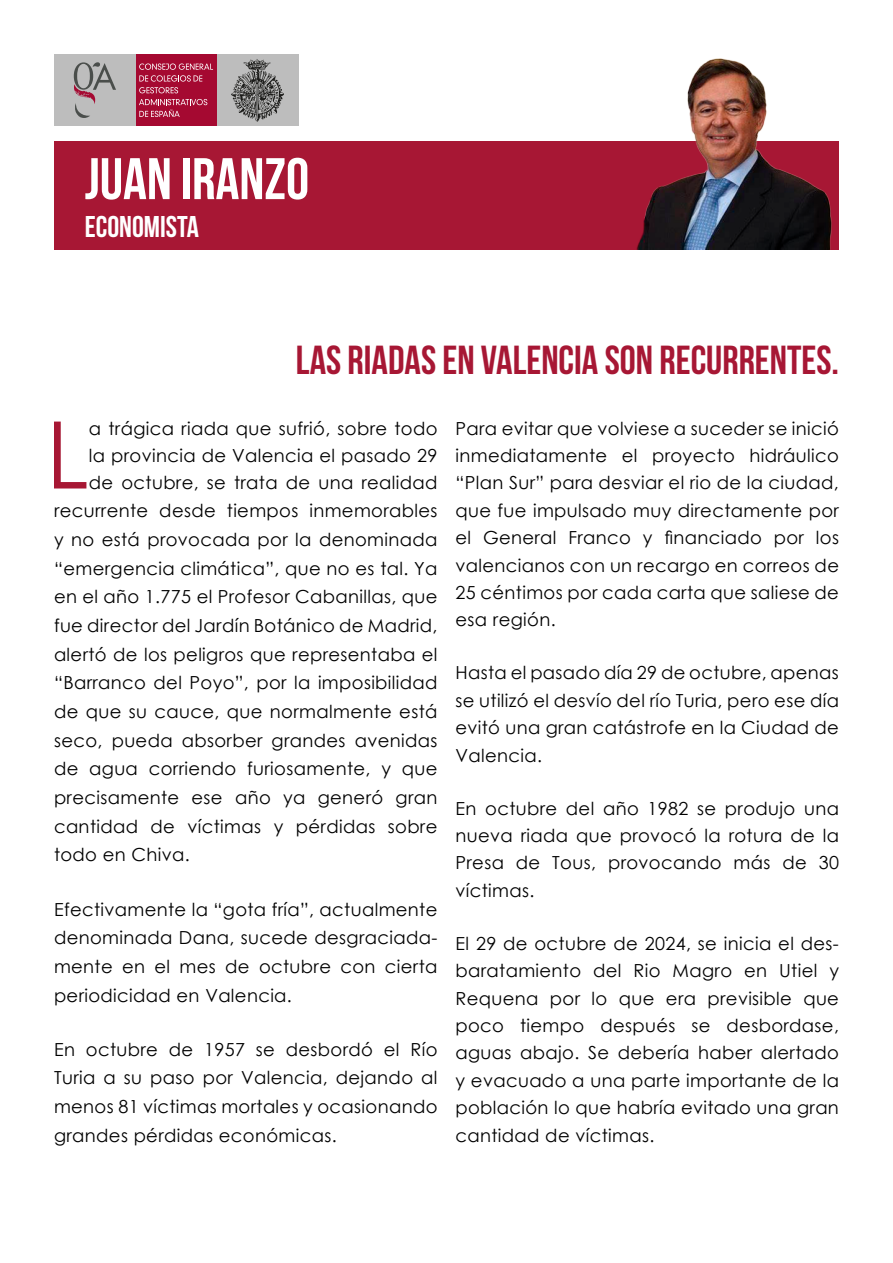
<style>
.page{position:relative;width:893px;height:1263px;background:#fff}
.page>*{position:absolute;margin:0;border:0;box-sizing:border-box;transform-origin:0 0}
.t1{font:93.15px "Century Gothic";color:#a71734}
.t2{font:700 58.5px "Bebas Neue";color:#fff}
.t3{font:700 40.5px "Bebas Neue";color:#a71734}
.t4{font:700 30px "Bebas Neue";color:#fff}
.t5{font:18px/27.5px "Century Gothic";letter-spacing:.02em;color:#000;text-align:justify}
</style>
<div class="page">
<div style="left:54px;top:141px;width:785px;height:109px;background:#a71734"></div>
<img style="left:636px;top:58px;width:196px;height:191px">
<div style="left:136px;top:54px;width:81px;height:72px;background:#a50931"></div>
<svg style="left:139px;top:63px;width:74px;height:30px"></svg>
<svg style="left:139px;top:99px;width:68px;height:18px"></svg>
<div style="left:217px;top:54px;width:81px;height:72px;background:#bdbdbd"></div>
<svg style="left:231px;top:59px;width:53px;height:63px"></svg>
<div style="left:54px;top:54px;width:82px;height:72px;background:#bdbdbd"></div>
<svg style="left:74px;top:62px;width:42px;height:56px"></svg>
<h2 class="t2" style="left:85px;top:147px;width:226px">JUAN IRANZO</h2>
<h3 class="t4" style="left:85px;top:210px;width:116px">ECONOMISTA</h3>
<h3 class="t3" style="left:296px;top:338px;width:544px">LAS RIADAS EN VALENCIA SON RECURRENTES.</h3>
<h1 class="t1" style="left:46px;top:390px;width:45px">L</h1>
<p class="t5" style="left:89px;top:414px;width:350px;line-height:27px">a trágica riada que sufrió, sobre todo la provincia de Valencia el pasado 29 de octubre, se trata de una realidad</p>
<p class="t5" style="left:54px;top:496px;width:385px;line-height:28.7px">recurrente desde tiempos inmemorables y no está provocada por la denominada “emergencia climática”, que no es tal. Ya en el año 1.775 el Profesor Cabanillas, que fue director del Jardín Botánico de Madrid, alertó de los peligros que representaba el “Barranco del Poyo”, por la imposibilidad de que su cauce, que normalmente está seco, pueda absorber grandes avenidas de agua corriendo furiosamente, y que precisamente ese año ya generó gran cantidad de víctimas y pérdidas sobre todo en Chiva.</p>
<p class="t5" style="left:54px;top:894px;width:385px;line-height:28.7px">Efectivamente la “gota fría”, actualmente denominada Dana, sucede desgraciada&shy;mente en el mes de octubre con cierta periodicidad en Valencia.</p>
<p class="t5" style="left:54px;top:1034px;width:385px;line-height:28.7px">En octubre de 1957 se desbordó el Río Turia a su paso por Valencia, dejando al menos 81 víctimas mortales y ocasionando grandes pérdidas económicas.</p>
<p class="t5" style="left:455px;top:414px;width:385px">Para evitar que volviese a suceder se inició inmediatamente el proyecto hidráulico “Plan Sur” para desviar el rio de la ciudad, que fue impulsado muy directamente por el General Franco y financiado por los valencianos con un recargo en correos de 25 céntimos por cada carta que saliese de esa región.</p>
<p class="t5" style="left:455px;top:659px;width:385px">Hasta el pasado día 29 de octubre, apenas se utilizó el desvío del río Turia, pero ese día evitó una gran catástrofe en la Ciudad de Valencia.</p>
<p class="t5" style="left:455px;top:794px;width:385px">En octubre del año 1982 se produjo una nueva riada que provocó la rotura de la Presa de Tous, provocando más de 30 víctimas.</p>
<p class="t5" style="left:455px;top:929px;width:385px">El 29 de octubre de 2024, se inicia el des&shy;baratamiento del Rio Magro en Utiel y Requena por lo que era previsible que poco tiempo después se desbordase, aguas abajo. Se debería haber alertado y evacuado a una parte importante de la población lo que habría evitado una gran cantidad de víctimas.</p>
</div>
